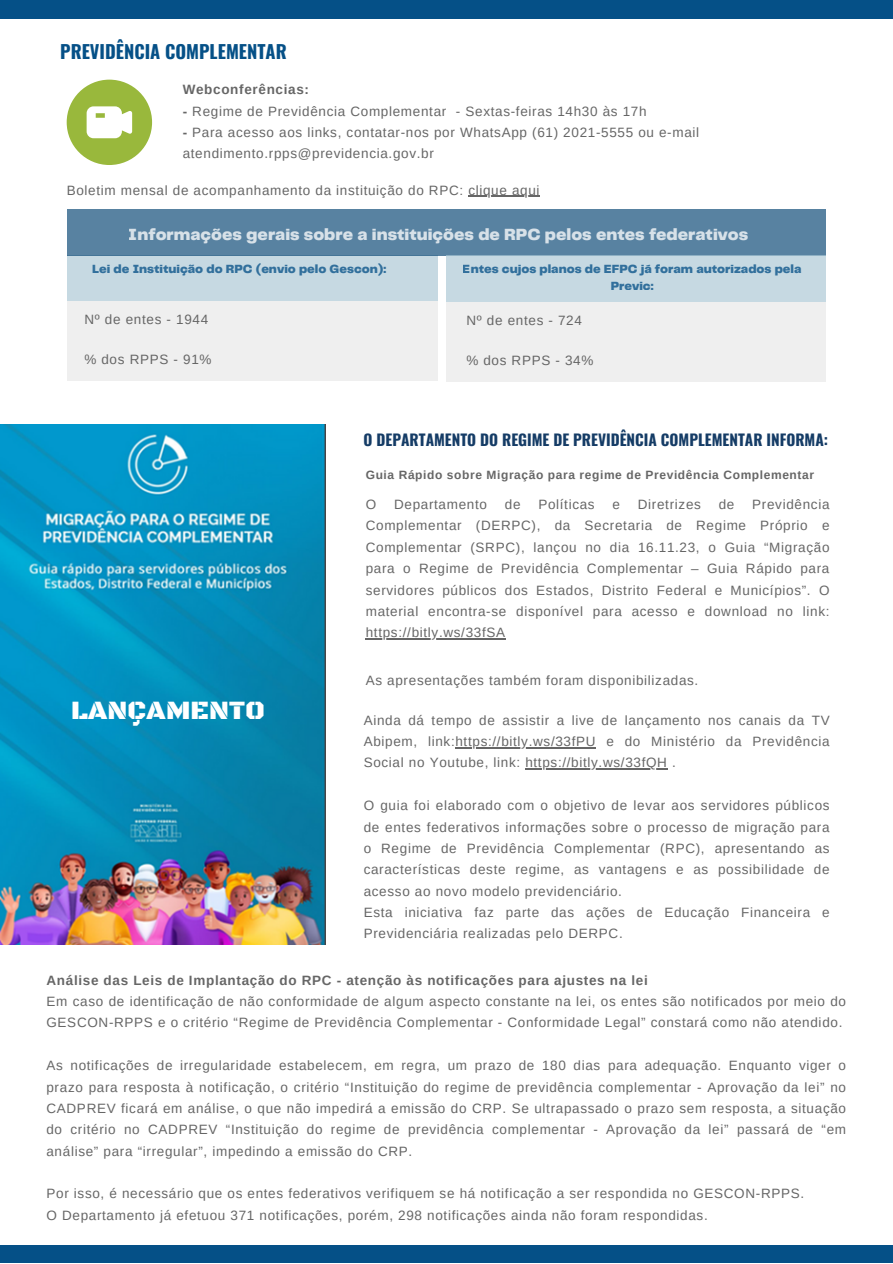
<style>
.page{position:relative;width:893px;height:1264px;background:#fff}
.page>*{position:absolute;margin:0;border:0;box-sizing:border-box;transform-origin:0 0}
.t1{font:27px "Black Ops One";color:#fff}
.t2{font:700 18.3px "Oswald";color:#055087}
.t3{font:900 16.8px "Telegraf";color:#fefefe}
.t4{font:700 15.3px "Oswald";color:#153c66}
.t5{font:13.5px/21.3px "Arimo";letter-spacing:.05em;color:#666;text-align:justify}
.t6{font:700 13.5px "Arimo";letter-spacing:.05em;color:#666}
.t7{font:900 12.3px/16.5px "Telegraf";color:#055087;text-align:center}
.t8{font:700 12px "Arimo";letter-spacing:.05em;color:#666}
.s1{font-weight:700}
</style>
<div class="page">
<div style="left:0;top:0;width:892px;height:19px;background:#055087"></div>
<div style="left:0;top:1244px;width:892px;height:18px;background:#055087"></div>
<div style="left:67px;top:255px;width:370px;height:47px;background:#c6d9e2"></div>
<div style="left:67px;top:302px;width:370px;height:39px;background:#efefef"></div>
<div style="left:67px;top:209px;width:758px;height:47px;background:#5882a1"></div>
<div style="left:67px;top:342px;width:370px;height:39px;background:#efefef"></div>
<div style="left:446px;top:255px;width:379px;height:47px;background:#c6d9e2"></div>
<div style="left:446px;top:302px;width:379px;height:39px;background:#efefef"></div>
<div style="left:446px;top:342px;width:379px;height:39px;background:#efefef"></div>
<svg style="left:67px;top:80px;width:85px;height:85px"></svg>
<img style="left:0;top:425px;width:325px;height:519px">
<hr style="left:468px;top:196px;width:72px;height:1px;background:#666">
<hr style="left:366px;top:638px;width:140px;height:1px;background:#666">
<hr style="left:455px;top:747px;width:141px;height:1px;background:#666">
<hr style="left:525px;top:768px;width:142px;height:1px;background:#666">
<p class="t2" style="left:60px;top:37px;width:228px">PREVIDÊNCIA COMPLEMENTAR</p>
<p class="t6" style="left:183px;top:82px;width:128px">Webconferências:</p>
<p class="t5" style="left:183px;top:100px;width:465px"><span class="s1">-</span> Regime de Previdência Complementar - Sextas-feiras 14h30 às 17h</p>
<p class="t5" style="left:183px;top:122px;width:518px"><span class="s1">-</span> Para acesso aos links, contatar-nos por WhatsApp (61) 2021-5555 ou e-mail atendimento.rpps@previdencia.gov.br</p>
<p class="t5" style="left:67px;top:179px;width:474px">Boletim mensal de acompanhamento da instituição do RPC: clique aqui</p>
<p class="t3" style="left:129px;top:227px;width:621px">Informações gerais sobre a instituições de RPC pelos entes federativos</p>
<p class="t7" style="left:92px;top:261px;width:295px">Lei de Instituição do RPC (envio pelo Gescon):</p>
<p class="t5" style="left:84px;top:308px;width:125px">Nº de entes - 1944</p>
<p class="t5" style="left:84px;top:348px;width:129px">% dos RPPS - 91%</p>
<p class="t7" style="left:463px;top:261px;width:340px">Entes cujos planos de EFPC já foram autorizados pela<br>Previc:</p>
<p class="t5" style="left:466px;top:309px;width:117px">Nº de entes - 724</p>
<p class="t5" style="left:466px;top:349px;width:129px">% dos RPPS - 34%</p>
<p class="t4" style="left:363px;top:427px;width:466px">O DEPARTAMENTO DO REGIME DE PREVIDÊNCIA COMPLEMENTAR INFORMA:</p>
<p class="t8" style="left:366px;top:468px;width:450px">Guia Rápido sobre Migração para regime de Previdência Complementar</p>
<p class="t5" style="left:366px;top:494px;width:12px">O</p>
<p class="t5" style="left:394px;top:494px;width:94px">Departamento</p>
<p class="t5" style="left:505px;top:494px;width:17px">de</p>
<p class="t5" style="left:538px;top:494px;width:58px">Políticas</p>
<p class="t5" style="left:612px;top:494px;width:9px">e</p>
<p class="t5" style="left:637px;top:494px;width:65px">Diretrizes</p>
<p class="t5" style="left:718px;top:494px;width:17px">de</p>
<p class="t5" style="left:366px;top:494px;width:465px;text-indent:386px">Previdência Complementar (DERPC), da Secretaria de Regime Próprio e Complementar (SRPC), lançou no dia 16.11.23, o Guia “Migração para o Regime de Previdência Complementar – Guia Rápido para servidores públicos dos Estados, Distrito Federal e Municípios”. O material encontra-se disponível para acesso e download no link: https://bitly.ws/33fSA</p>
<p class="t5" style="left:366px;top:669px;width:334px">As apresentações também foram disponibilizadas.</p>
<p class="t1" style="left:71px;top:694px;width:195px">LANÇAMENTO</p>
<p class="t5" style="left:363px;top:709px;width:467px">Ainda dá tempo de assistir a live de lançamento nos canais da TV Abipem, link:https://bitly.ws/33fPU e do Ministério da Previdência Social no Youtube, link: https://bitly.ws/33fQH .</p>
<p class="t5" style="left:363px;top:794px;width:467px">O guia foi elaborado com o objetivo de levar aos servidores públicos de entes federativos informações sobre o processo de migração para o Regime de Previdência Complementar (RPC), apresentando as características deste regime, as vantagens e as possibilidade de acesso ao novo modelo previdenciário.</p>
<p class="t5" style="left:363px;top:901px;width:467px">Esta iniciativa faz parte das ações de Educação Financeira e<br>Previdenciária realizadas pelo DERPC.</p>
<p class="t6" style="left:46px;top:972px;width:602px">Análise das Leis de Implantação do RPC - atenção às notificações para ajustes na lei</p>
<p class="t5" style="left:46px;top:990px;width:801px">Em caso de identificação de não conformidade de algum aspecto constante na lei, os entes são notificados por meio do<br>GESCON-RPPS e o critério “Regime de Previdência Complementar - Conformidade Legal” constará como não atendido.</p>
<p class="t5" style="left:46px;top:1054px;width:801px">As notificações de irregularidade estabelecem, em regra, um prazo de 180 dias para adequação. Enquanto viger o prazo para resposta à notificação, o critério “Instituição do regime de previdência complementar - Aprovação da lei” no CADPREV ficará em análise, o que não impedirá a emissão do CRP. Se ultrapassado o prazo sem resposta, a situação do critério no CADPREV “Instituição do regime de previdência complementar - Aprovação da lei” passará de “em análise” para “irregular”, impedindo a emissão do CRP.</p>
<p class="t5" style="left:46px;top:1182px;width:759px">Por isso, é necessário que os entes federativos verifiquem se há notificação a ser respondida no GESCON-RPPS.</p>
<p class="t5" style="left:46px;top:1204px;width:662px">O Departamento já efetuou 371 notificações, porém, 298 notificações ainda não foram respondidas.</p>
</div>
